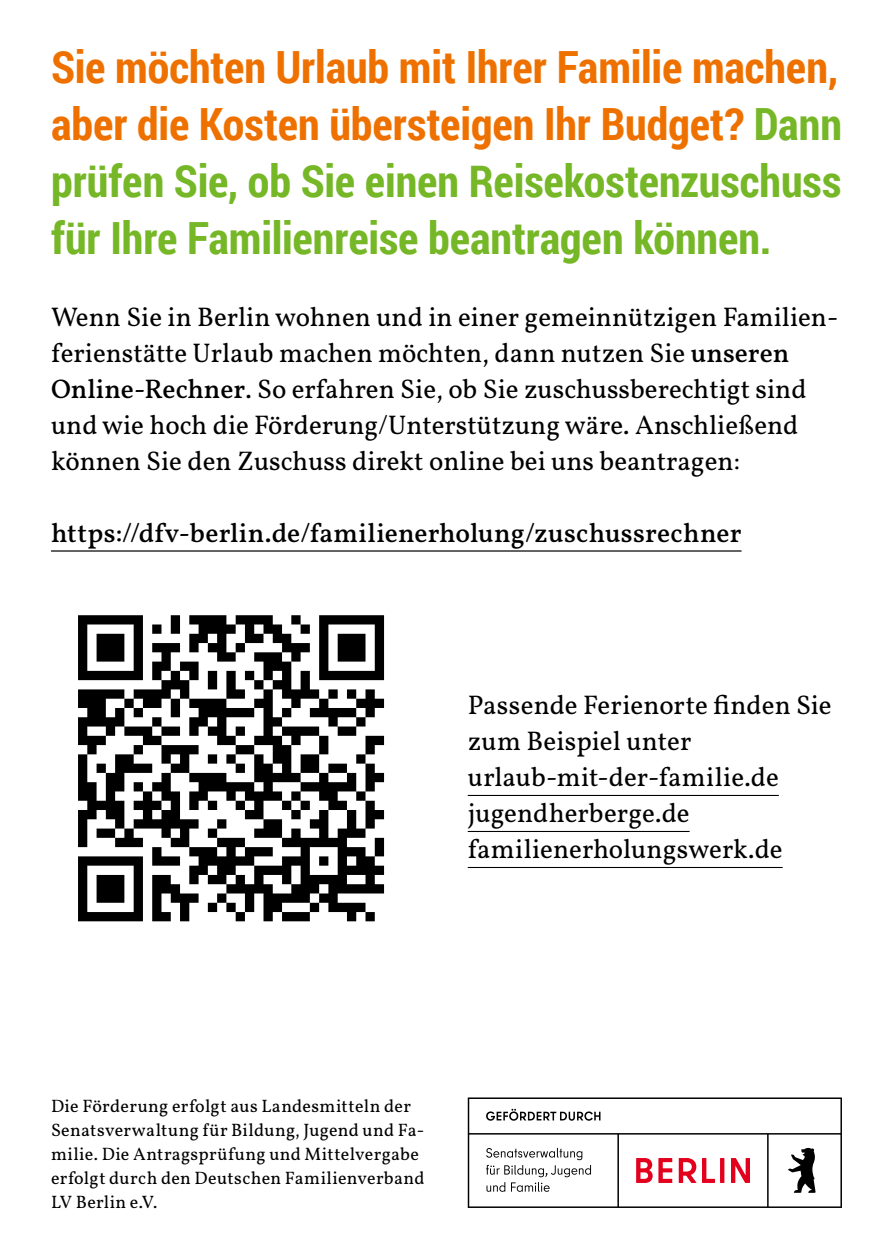
<style>
.page{position:relative;width:893px;height:1259px;background:#fff}
.page>*{position:absolute;margin:0;border:0;box-sizing:border-box;transform-origin:0 0}
.t1{font:700 44.4px/57px "Roboto Condensed";color:#75b726;text-align:justify}
.t2{font:27px/36px "Vollkorn";color:#000}
.t3{font:500 27px "Vollkorn";letter-spacing:.01em;color:#000}
.t4{font:18px/24px "Vollkorn";letter-spacing:.02em;color:#000}
.s1{color:#ee7100}
.s2{font-weight:500}
</style>
<div class="page">
<hr style="left:51px;top:550px;width:690px;height:1px;background:#000">
<hr style="left:468px;top:795px;width:311px;height:1px;background:#000">
<hr style="left:468px;top:831px;width:222px;height:1px;background:#000">
<hr style="left:468px;top:867px;width:315px;height:1px;background:#000">
<svg style="left:468px;top:1097px;width:374px;height:111px"></svg>
<svg style="left:78px;top:615px;width:306px;height:306px"></svg>
<h1 class="t1" style="left:51px;top:37px;width:792px"><span class="s1">Sie möchten Urlaub mit Ihrer Familie machen, aber die Kosten übersteigen Ihr Budget?</span> Dann prüfen Sie, ob Sie einen Reisekostenzuschuss für Ihre Familienreise beantragen können.</h1>
<p class="t2" style="left:51px;top:299px;width:789px">Wenn Sie in Berlin wohnen und in einer gemeinnützigen Familien&shy;ferienstätte Urlaub machen möchten, dann nutzen Sie <span class="s2">unseren Online-Rechner</span>. So erfahren Sie, ob Sie zuschussberechtigt sind und wie hoch die Förderung/Unterstützung wäre. Anschließend können Sie den Zuschuss direkt online bei uns beantragen:</p>
<p class="t3" style="left:51px;top:512px;width:692px">https://dfv-berlin.de/familienerholung/zuschussrechner</p>
<p class="t2" style="left:468px;top:688px;width:365px">Passende Ferienorte finden Sie zum Beispiel unter urlaub-mit-der-familie.de jugendherberge.de familienerholungswerk.de</p>
<p class="t4" style="left:51px;top:1094px;width:375px">Die Förderung erfolgt aus Landesmitteln der Senatsverwaltung für Bildung, Jugend und Fa&shy;milie. Die Antragsprüfung und Mittelvergabe erfolgt durch den Deutschen Familienverband LV Berlin e.V.</p>
</div>
